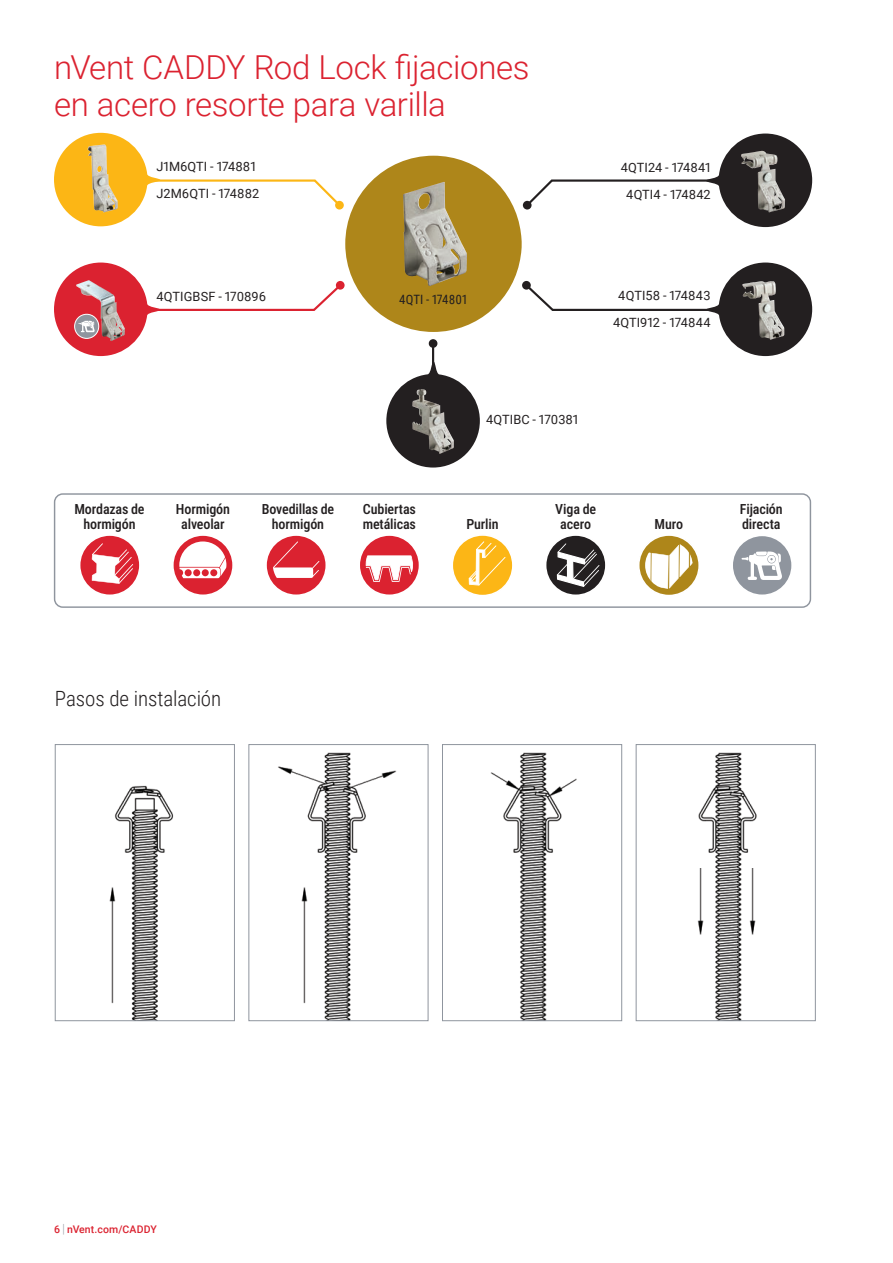
<style>
.page{position:relative;width:893px;height:1263px;background:#fff}
.page>*{position:absolute;margin:0;border:0;box-sizing:border-box;transform-origin:0 0}
.t1{font:300 33px/37.5px "Roboto";letter-spacing:-.015em;color:#db2230}
.Subheader{font:300 21px "Roboto Condensed";letter-spacing:-.005em;color:#231f20}
.Product_Description{font:500 13.95px/14.7px "Roboto Condensed";letter-spacing:-.01em;color:#231f20;text-align:center}
.Product_Description-2{font:12.9px "Roboto Condensed";letter-spacing:.005em;color:#231f20}
.Product_Description-3{font:12.75px "Roboto";letter-spacing:.005em;color:#231f20}
.t2{font:500 10.5px "Roboto";letter-spacing:.015em;color:#db2230}
.s1{font-weight:300;font-size:12.6px;color:#8f959e}
</style>
<div class="page">
<svg style="left:54px;top:133px;width:758px;height:334px"></svg>
<img style="left:741px;top:151px;width:44px;height:61px">
<img style="left:88px;top:144px;width:30px;height:69px">
<img style="left:742px;top:281px;width:42px;height:59px">
<img style="left:412px;top:389px;width:42px;height:65px">
<img style="left:115px;top:785px;width:59px;height:234px">
<div style="left:55px;top:744px;width:180px;height:277px;border:1px solid #8f959e"></div>
<img style="left:278px;top:752px;width:119px;height:267px">
<div style="left:248px;top:744px;width:180px;height:277px;border:1px solid #8f959e"></div>
<img style="left:490px;top:752px;width:87px;height:267px">
<div style="left:442px;top:744px;width:180px;height:277px;border:1px solid #8f959e"></div>
<img style="left:698px;top:752px;width:59px;height:267px">
<div style="left:636px;top:744px;width:180px;height:277px;border:1px solid #8f959e"></div>
<img style="left:299px;top:884px;width:11px;height:122px">
<img style="left:109px;top:884px;width:9px;height:134px">
<img style="left:697px;top:868px;width:9px;height:70px">
<img style="left:747px;top:868px;width:10px;height:70px">
<div style="left:54px;top:493px;width:757px;height:115px;border:1px solid #8f959e;border-radius:8px"></div>
<svg style="left:80px;top:535px;width:60px;height:60px"></svg>
<svg style="left:266px;top:535px;width:60px;height:60px"></svg>
<svg style="left:360px;top:535px;width:59px;height:60px"></svg>
<svg style="left:173px;top:535px;width:60px;height:60px"></svg>
<svg style="left:546px;top:535px;width:60px;height:60px"></svg>
<svg style="left:639px;top:535px;width:60px;height:60px"></svg>
<div style="left:732px;top:535px;width:60px;height:60px;background:#8f959e;border-radius:50%"></div>
<div style="left:731px;top:534px;width:62px;height:62px;border:2px solid #fff;border-radius:50%"></div>
<svg style="left:741px;top:551px;width:41px;height:29px"></svg>
<svg style="left:453px;top:535px;width:60px;height:60px"></svg>
<p class="t1" style="left:54px;top:47px;width:477px">nVent CADDY Rod Lock fijaciones en acero resorte para varilla</p>
<p class="Product_Description-3" style="left:157px;top:158px;width:101px">J1M6QTI - 174881</p>
<p class="Product_Description-3" style="left:157px;top:185px;width:104px">J2M6QTI - 174882</p>
<p class="Product_Description-3" style="left:621px;top:159px;width:91px">4QTI24 - 174841</p>
<p class="Product_Description-3" style="left:626px;top:185px;width:86px">4QTI4 - 174842</p>
<p class="Product_Description-3" style="left:157px;top:287px;width:111px">4QTIGBSF - 170896</p>
<p class="Product_Description-3" style="left:618px;top:287px;width:94px">4QTI58 - 174843</p>
<p class="Product_Description-3" style="left:613px;top:313px;width:99px">4QTI912 - 174844</p>
<p class="Product_Description-2" style="left:399px;top:291px;width:70px">4QTI - 174801</p>
<p class="Product_Description-3" style="left:486px;top:410px;width:94px">4QTIBC - 170381</p>
<p class="Product_Description" style="left:74px;top:501px;width:72px">Mordazas de hormigón</p>
<p class="Product_Description" style="left:262px;top:501px;width:74px">Bovedillas de hormigón</p>
<p class="Product_Description" style="left:176px;top:501px;width:56px">Hormigón alveolar</p>
<p class="Product_Description" style="left:363px;top:501px;width:55px;text-align:left">Cubiertas metálicas</p>
<p class="Product_Description" style="left:555px;top:501px;width:42px">Viga de acero</p>
<p class="Product_Description" style="left:466px;top:516px;width:34px">Purlin</p>
<p class="Product_Description" style="left:655px;top:516px;width:30px">Muro</p>
<p class="Product_Description" style="left:740px;top:501px;width:44px;text-align:left">Fijación directa</p>
<p class="Subheader" style="left:55px;top:684px;width:168px">Pasos de instalación</p>
<p class="t2" style="left:54px;top:1222px;width:104px">6 <span class="s1">|</span> nVent.com/CADDY</p>
</div>
